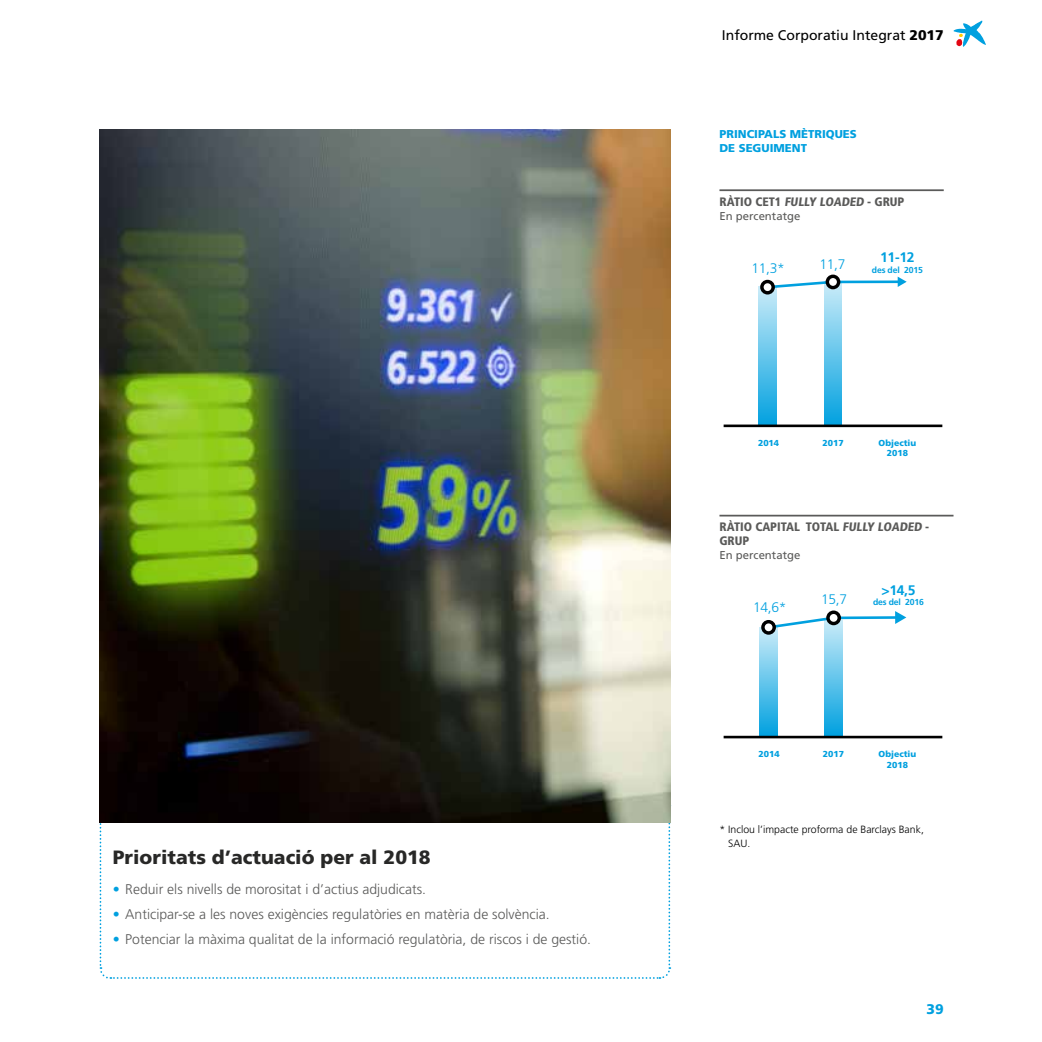
<style>
.page{position:relative;width:1042px;height:1042px;background:#fff}
.page>*{position:absolute;margin:0;border:0;box-sizing:border-box;transform-origin:0 0}
.t1{font:900 19.25px "Frutiger LT Std";color:#282827}
.t2{font:300 14px "Frutiger LT Std";color:#5a5a59}
.t3{font:14px "Frutiger LT Std";color:#000}
.t4{font:900 14px "Frutiger LT Std";color:#00a0df}
.t5{font:300 13.83px "Frutiger LT Std";letter-spacing:-.02em;color:#00a0df}
.t6{font:700 13.83px "Frutiger LT Std";color:#00a0df}
.t7{font:900 condensed 12.25px/14px "Frutiger LT Std";color:#5a5a59}
.t8{font:900 11.38px/14px "Frutiger LT Std";color:#00a0df}
.t9{font:11.38px "Frutiger LT Std";color:#5a5a59}
.t10{font:300 10.5px/14px "Frutiger LT Std";color:#000}
.t11{font:900 8.58px/10.3px "Frutiger LT Std";color:#00a0df;text-align:center}
.t12{font:700 8.58px "Frutiger LT Std";letter-spacing:-.02em;color:#00a0df}
.s1{color:#00a0df}
.s2{font-weight:900}
</style>
<div class="page">
<svg style="left:953px;top:21px;width:33px;height:26px"></svg>
<svg style="left:99px;top:805px;width:572px;height:174px"></svg>
<div style="left:759px;top:287px;width:17px;height:139px;background:linear-gradient(to bottom,#caecf8,#01a1df)"></div>
<div style="left:824px;top:282px;width:17px;height:144px;background:linear-gradient(to bottom,#caecf8,#02a1e0)"></div>
<hr style="left:833px;top:616px;width:64px;height:3px;background:#00a0df">
<svg style="left:895px;top:611px;width:11px;height:13px"></svg>
<div style="left:759px;top:627px;width:18px;height:108px;background:linear-gradient(to bottom,#ccecf9,#04a2e0)"></div>
<svg style="left:824px;top:619px;width:19px;height:116px;background:#5ac1ea"></svg>
<hr style="left:723px;top:736px;width:219px;height:2px;background:#000">
<svg style="left:760px;top:275px;width:146px;height:19px"></svg>
<hr style="left:723px;top:424px;width:219px;height:3px;background:#000">
<svg style="left:761px;top:610px;width:80px;height:25px"></svg>
<hr style="left:719px;top:189px;width:225px;height:2px;background:#5a5a59">
<hr style="left:719px;top:515px;width:234px;height:1px;background:#5a5a59">
<img style="left:100px;top:129px;width:570px;height:693px">
<h1 class="t1" style="left:113px;top:845px;width:319px">Prioritats d’actuació per al 2018</h1>
<p class="t2" style="left:113px;top:881px;width:315px"><span class="s1">•</span> Reduir els nivells de morositat i d’actius adjudicats.</p>
<p class="t2" style="left:113px;top:906px;width:438px"><span class="s1">•</span> Anticipar-se a les noves exigències regulatòries en matèria de solvència.</p>
<p class="t2" style="left:113px;top:931px;width:480px"><span class="s1">•</span> Potenciar la màxima qualitat de la informació regulatòria, de riscos i de gestió.</p>
<p class="t3" style="left:722px;top:26px;width:223px">Informe Corporatiu Integrat <span class="s2">2017</span></p>
<p class="t8" style="left:719px;top:127px;width:139px">PRINCIPALS MÈTRIQUES<br>DE SEGUIMENT</p>
<p class="t7" style="left:719px;top:195px;width:186px">RÀTIO CET1 FULLY LOADED - GRUP</p>
<p class="t9" style="left:719px;top:209px;width:82px">En percentatge</p>
<p class="t5" style="left:751px;top:261px;width:35px">11,3*</p>
<p class="t5" style="left:819px;top:256px;width:28px">11,7</p>
<p class="t6" style="left:880px;top:249px;width:36px">11-12</p>
<p class="t12" style="left:872px;top:265px;width:52px">des del 2015</p>
<p class="t11" style="left:758px;top:438px;width:23px">2014</p>
<p class="t11" style="left:822px;top:438px;width:23px">2017</p>
<p class="t11" style="left:878px;top:438px;width:39px">Objectiu<br>2018</p>
<p class="t7" style="left:719px;top:520px;width:211px">RÀTIO CAPITAL TOTAL FULLY LOADED -<br>GRUP</p>
<p class="t9" style="left:719px;top:549px;width:82px">En percentatge</p>
<p class="t5" style="left:753px;top:600px;width:35px">14,6*</p>
<p class="t5" style="left:821px;top:591px;width:28px">15,7</p>
<p class="t6" style="left:881px;top:582px;width:36px">&gt;14,5</p>
<p class="t12" style="left:873px;top:597px;width:52px">des del 2016</p>
<p class="t11" style="left:758px;top:749px;width:23px">2014</p>
<p class="t11" style="left:823px;top:749px;width:23px">2017</p>
<p class="t11" style="left:878px;top:749px;width:39px">Objectiu<br>2018</p>
<p class="t10" style="left:728px;top:823px;width:197px;text-indent:-9px">* Inclou l’impacte proforma de Barclays Bank,<br>SAU.</p>
<p class="t4" style="left:926px;top:1000px;width:19px">39</p>
</div>
